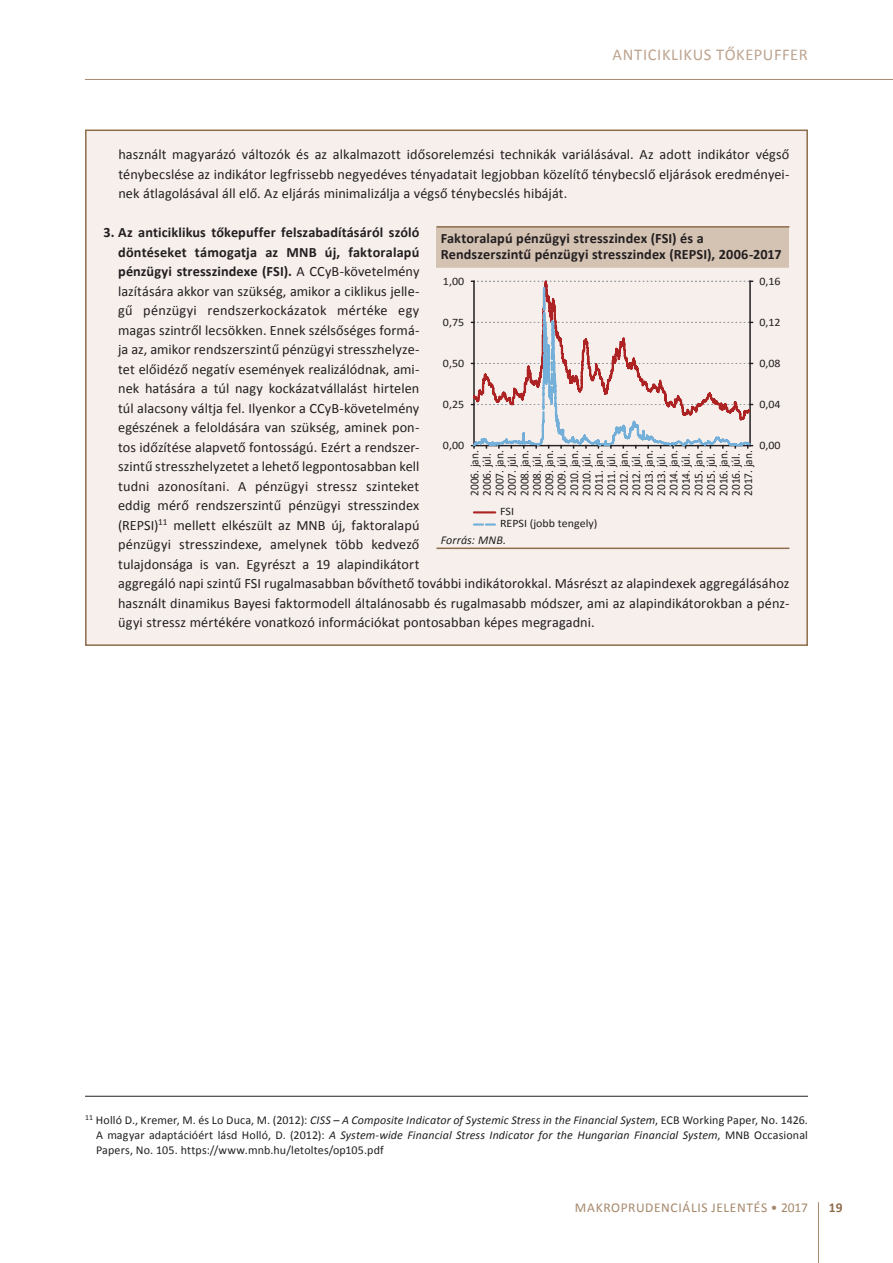
<style>
.page{position:relative;width:893px;height:1263px;background:#fff}
.page>*{position:absolute;margin:0;border:0;box-sizing:border-box;transform-origin:0 0}
.t1{font:16.5px "Calibri";color:#bda48f}
.t2{font:14.25px/19.5px "Calibri";letter-spacing:.005em;color:#231f20;text-align:justify}
.t3{font:700 14.25px/15.8px "Calibri";letter-spacing:.01em;color:#231f20}
.t4{font:13.5px "Calibri";letter-spacing:.045em;color:#a6886c}
.t5{font:700 13.5px "Calibri";color:#8e6d4b}
.t6{font:12px/15px "Calibri";color:#231f20;text-align:justify}
.t7{font:12px/12.5px "Calibri";color:#231f20;scale:.95 1}
.t8{font:italic 12px "Calibri";letter-spacing:.01em;color:#231f20}
.t9{font:11.4px "Calibri";color:#231f20;scale:1.05 1}
.t10{font:11.4px "Calibri";color:#202122;scale:1.05 1}
.s1{font-weight:700}
.s2{font-style:italic}
</style>
<div class="page">
<hr style="left:818px;top:1202px;width:1px;height:61px;background:#a6886c">
<hr style="left:85px;top:79px;width:808px;height:1px;background:#a6886c">
<hr style="left:85px;top:1096px;width:723px;height:1px;background:#231f20">
<div style="left:86px;top:130px;width:721px;height:515px;background:#f6efec"></div>
<div style="left:436px;top:227px;width:353px;height:41px;background:#d4c2b3"></div>
<svg style="left:436px;top:280px;width:353px;height:268px"></svg>
<hr style="left:436px;top:226px;width:353px;height:2px;background:#8e6d4b">
<hr style="left:436px;top:548px;width:353px;height:1px;background:#8e6d4b">
<svg style="left:471px;top:280px;width:281px;height:6px"></svg>
<svg style="left:471px;top:286px;width:281px;height:162px"></svg>
<hr style="left:474px;top:511px;width:21px;height:2px;background:#ad2324">
<svg style="left:474px;top:523px;width:21px;height:3px"></svg>
<p class="t1" style="left:613px;top:44px;width:19px">Anticik</p>
<p class="t1" style="left:671px;top:44px;width:16px">likust</p>
<p class="t1" style="left:725px;top:44px;width:22px">őkepuffer</p>
<p class="t2" style="left:118px;top:145px;width:672px">használt magyarázó változók és az alkalmazott idősorelemzési technikák variálásával. Az adott indikátor végső ténybecslése az indikátor legfrissebb negyedéves tényadatait legjobban közelítő ténybecslő eljárások eredményei&shy;nek átlagolásával áll elő. Az eljárás minimalizálja a végső ténybecslés hibáját.</p>
<p class="t2" style="left:118px;top:223px;width:673px;text-align:left;text-indent:-15px"><span class="s1">3. Az anticiklikus tőkepuffer felszabadításáról szóló<br>döntéseket támogatja az MNB új, faktoralapú<br>pénzügyi stresszindexe (FSI).</span> A CCyB-követelmény<br>lazítására akkor van szükség, amikor a ciklikus jelle-<br>gű pénzügyi rendszerkockázatok mértéke egy<br>magas szintről lecsökken. Ennek szélsőséges formá-<br>ja az, amikor rendszerszintű pénzügyi stresszhelyze-<br>tet előidéző negatív események realizálódnak, ami-<br>nek hatására a túl nagy kockázatvállalást hirtelen<br>túl alacsony váltja fel. Ilyenkor a CCyB-követelmény<br>egészének a feloldására van szükség, aminek pon-<br>tos időzítése alapvető fontosságú. Ezért a rendszer-<br>szintű stresszhelyzetet a lehető legpontosabban kell<br>tudni azonosítani. A pénzügyi stressz szinteket<br>eddig mérő rendszerszintű pénzügyi stresszindex<br>(REPSI)<sup>11</sup> mellett elkészült az MNB új, faktoralapú<br>pénzügyi stresszindexe, amelynek több kedvező<br>tulajdonsága is van. Egyrészt a 19 alapindikátort<br>aggregáló napi szintű FSI rugalmasabban bővíthető további indikátorokkal. Másrészt az alapindexek aggregálásához használt dinamikus Bayesi faktormodell általánosabb és rugalmasabb módszer, ami az alapindikátorokban a pénz&shy;ügyi stressz mértékére vonatkozó információkat pontosabban képes megragadni.</p>
<p class="t3" style="left:441px;top:231px;width:342px">Faktoralapú pénzügyi stresszindex (FSI) és a<br>Rendszerszintű pénzügyi stresszindex (REPSI), 2006-2017</p>
<p class="t9" style="left:443px;top:273px;width:22px">1,00</p>
<p class="t9" style="left:759px;top:273px;width:22px">0,16</p>
<p class="t9" style="left:443px;top:314px;width:22px">0,75</p>
<p class="t9" style="left:759px;top:314px;width:22px">0,12</p>
<p class="t9" style="left:443px;top:355px;width:22px">0,50</p>
<p class="t9" style="left:759px;top:355px;width:22px">0,08</p>
<p class="t9" style="left:443px;top:396px;width:22px">0,25</p>
<p class="t9" style="left:759px;top:396px;width:22px">0,04</p>
<p class="t9" style="left:443px;top:437px;width:22px">0,00</p>
<p class="t9" style="left:759px;top:437px;width:22px">0,00</p>
<p class="t7" style="left:468px;top:496px;width:50px;rotate:-90deg">2006. jan.<br>2006. júl.<br>2007. jan.<br>2007. júl.<br>2008. jan.<br>2008. júl.<br>2009. jan.<br>2009. júl.<br>2010. jan.<br>2010. júl.<br>2011. jan.<br>2011. júl.<br>2012. jan.<br>2012. júl.<br>2013. jan.<br>2013. júl.<br>2014. jan.<br>2014. júl.<br>2015. jan.<br>2015. júl.<br>2016. jan.<br>2016. júl.<br>2017. jan.</p>
<p class="t10" style="left:500px;top:504px;width:15px">FSI</p>
<p class="t9" style="left:500px;top:516px;width:94px">REPSI (jobb tengely)</p>
<p class="t8" style="left:441px;top:532px;width:67px">Forrás: MNB.</p>
<p class="t6" style="left:96px;top:1112px;width:713px;text-indent:-11px"><sup>11</sup> Holló D., Kremer, M. és Lo Duca, M. (2012): <span class="s2">CISS – A Composite Indicator of Systemic Stress in the Financial System</span>, ECB Working Paper, No. 1426.<br>A magyar adaptációért lásd Holló, D. (2012): <span class="s2">A System-wide Financial Stress Indicator for the Hungarian Financial System</span>, MNB Occasional Papers, No. 105. https://www.mnb.hu/letoltes/op105.pdf</p>
<p class="t4" style="left:575px;top:1199px;width:234px">MAKROPRUDENCIÁLIS JELENTÉS • 2017</p>
<p class="t5" style="left:829px;top:1199px;width:15px">19</p>
</div>
